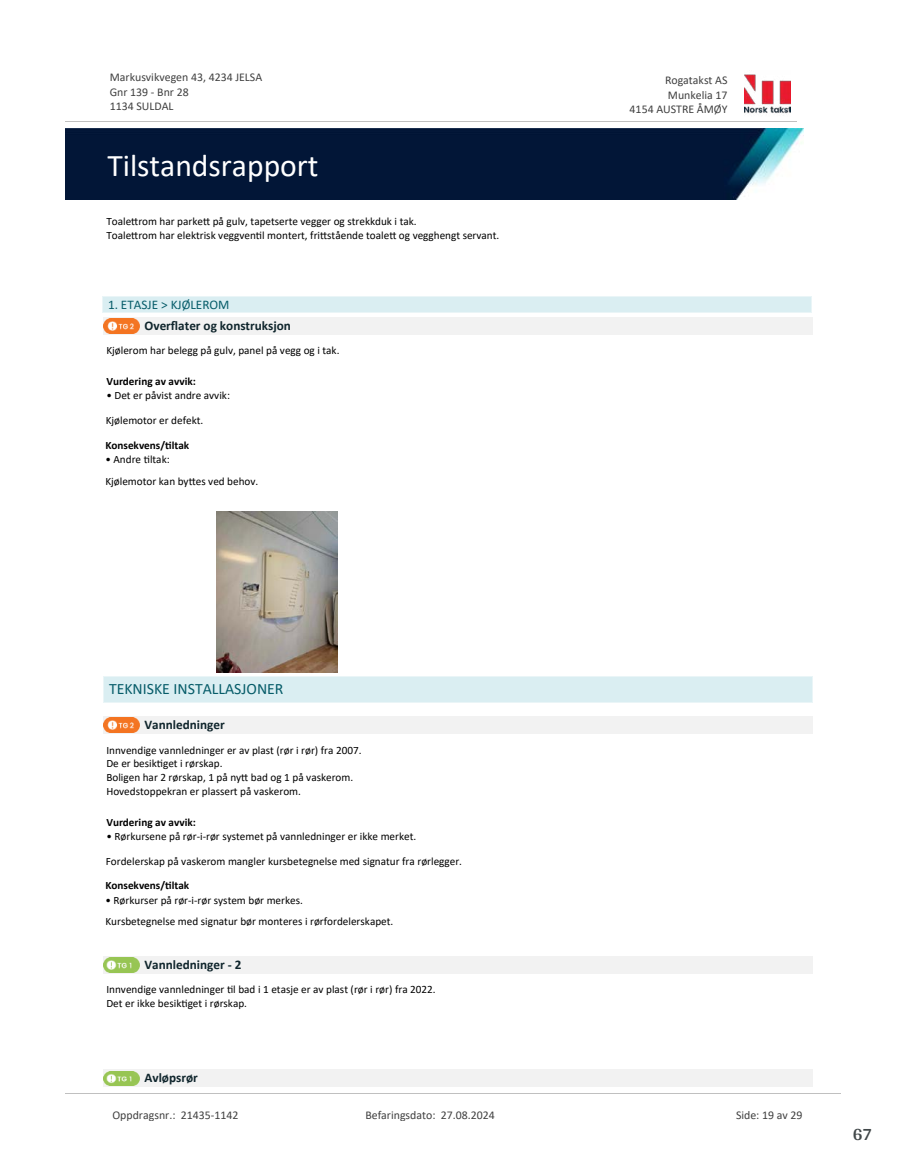
<style>
.page{position:relative;width:915px;height:1172px;background:#fff}
.page>*{position:absolute;margin:0;border:0;box-sizing:border-box;transform-origin:0 0}
.t1{font:31.65px "Calibri";color:#fff}
.t2{font:700 18px "Arya";color:#414749}
.t3{font:15.75px "Calibri";color:#065c69}
.t4{font:700 13.2px "Calibri";color:#0f252c}
.t5{font:13.2px "Calibri";color:#065c69}
.t6{font:11.85px/14.5px "Calibri";color:#404040}
.t7{font:11.25px/13.6px "Calibri";color:#000}
.t8{font:700 11.25px "Calibri";color:#000}
</style>
<div class="page">
<div style="left:104px;top:317px;width:708px;height:17px;background:#f2f2f2"></div>
<svg style="left:107px;top:333px;width:29px;height:1px"></svg>
<img style="left:104px;top:318px;width:35px;height:15px">
<div style="left:103px;top:296px;width:708px;height:16px;background:#daeef2"></div>
<hr style="left:103px;top:296px;width:708px;height:1px;background:#eaf5f7">
<hr style="left:103px;top:312px;width:708px;height:1px;background:#eaf5f7">
<img style="left:216px;top:512px;width:121px;height:160px">
<div style="left:104px;top:676px;width:708px;height:26px;background:#daeef2"></div>
<hr style="left:104px;top:676px;width:708px;height:1px;background:#eaf5f7">
<hr style="left:104px;top:702px;width:708px;height:1px;background:#eaf5f7">
<div style="left:104px;top:717px;width:708px;height:17px;background:#f2f2f2"></div>
<svg style="left:107px;top:732px;width:29px;height:1px"></svg>
<img style="left:104px;top:717px;width:35px;height:15px">
<div style="left:104px;top:956px;width:708px;height:17px;background:#f2f2f2"></div>
<svg style="left:107px;top:972px;width:29px;height:1px"></svg>
<img style="left:104px;top:957px;width:35px;height:15px">
<div style="left:104px;top:1070px;width:708px;height:17px;background:#f2f2f2"></div>
<img style="left:104px;top:1071px;width:35px;height:15px">
<img style="left:744px;top:74px;width:46px;height:40px">
<hr style="left:65px;top:121px;width:731px;height:1px;background:#c0c0c0">
<img style="left:65px;top:129px;width:738px;height:71px">
<hr style="left:65px;top:1093px;width:775px;height:1px;background:#c0c0c0">
<p class="t6" style="left:110px;top:70px;width:154px">Markusvikvegen 43, 4234 JELSA<br>Gnr 139 - Bnr 28<br>1134 SULDAL</p>
<p class="t6" style="left:664px;top:73px;width:64px">Rogatakst AS</p>
<p class="t6" style="left:667px;top:87px;width:61px">Munkelia 17</p>
<p class="t6" style="left:629px;top:102px;width:99px">4154 AUSTRE ÅMØY</p>
<h1 class="t1" style="left:107px;top:143px;width:213px">Tilstandsrapport</h1>
<p class="t7" style="left:106px;top:214px;width:394px">Toale琀琀rom har parke琀琀 på gulv, tapetserte vegger og strekkduk i tak.<br>Toale琀琀rom har elektrisk veggven琀椀l montert, fri琀琀stående toale琀琀 og vegghengt servant.</p>
<p class="t5" style="left:108px;top:295px;width:123px">1. ETASJE &gt; KJØLEROM</p>
<p class="t4" style="left:144px;top:316px;width:148px">Over昀氀ater og konstruksjon</p>
<p class="t7" style="left:106px;top:343px;width:234px">Kjølerom har belegg på gulv, panel på vegg og i tak.</p>
<p class="t8" style="left:106px;top:373px;width:91px">Vurdering av avvik:</p>
<p class="t7" style="left:106px;top:388px;width:125px">• Det er påvist andre avvik:</p>
<p class="t7" style="left:106px;top:413px;width:99px">Kjølemotor er defekt.</p>
<p class="t8" style="left:105px;top:437px;width:85px">Konsekvens/琀椀ltak</p>
<p class="t7" style="left:105px;top:448px;width:154px;line-height:21.8px">• Andre 琀椀ltak:<br>Kjølemotor kan by琀琀es ved behov.</p>
<h3 class="t3" style="left:109px;top:678px;width:176px">TEKNISKE INSTALLASJONER</h3>
<p class="t4" style="left:144px;top:716px;width:82px">Vannledninger</p>
<p class="t7" style="left:106px;top:743px;width:256px">Innvendige vannledninger er av plast (rør i rør) fra 2007.<br>De er besik琀椀get i rørskap.<br>Boligen har 2 rørskap, 1 på ny琀琀 bad og 1 på vaskerom.<br>Hovedstoppekran er plassert på vaskerom.</p>
<p class="t8" style="left:106px;top:814px;width:91px">Vurdering av avvik:</p>
<p class="t7" style="left:106px;top:829px;width:311px">• Rørkursene på rør-i-rør systemet på vannledninger er ikke merket.</p>
<p class="t7" style="left:106px;top:854px;width:357px">Fordelerskap på vaskerom mangler kursbetegnelse med signatur fra rørlegger.</p>
<p class="t8" style="left:105px;top:878px;width:85px">Konsekvens/琀椀ltak</p>
<p class="t7" style="left:105px;top:889px;width:289px;line-height:21.8px">• Rørkurser på rør-i-rør system bør merkes.<br>Kursbetegnelse med signatur bør monteres i rørfordelerskapet.</p>
<p class="t4" style="left:144px;top:955px;width:98px">Vannledninger - 2</p>
<p class="t7" style="left:106px;top:982px;width:331px">Innvendige vannledninger 琀椀l bad i 1 etasje er av plast (rør i rør) fra 2022.<br>Det er ikke besik琀椀get i rørskap.</p>
<p class="t4" style="left:144px;top:1069px;width:55px">Avløpsrør</p>
<p class="t6" style="left:112px;top:1107px;width:127px">Oppdragsnr.: 21435-1142</p>
<p class="t6" style="left:365px;top:1107px;width:131px">Befaringsdato: 27.08.2024</p>
<p class="t6" style="left:735px;top:1107px;width:68px">Side: 19 av 29</p>
<h2 class="t2" style="left:852px;top:1123px;width:21px">67</h2>
</div>
